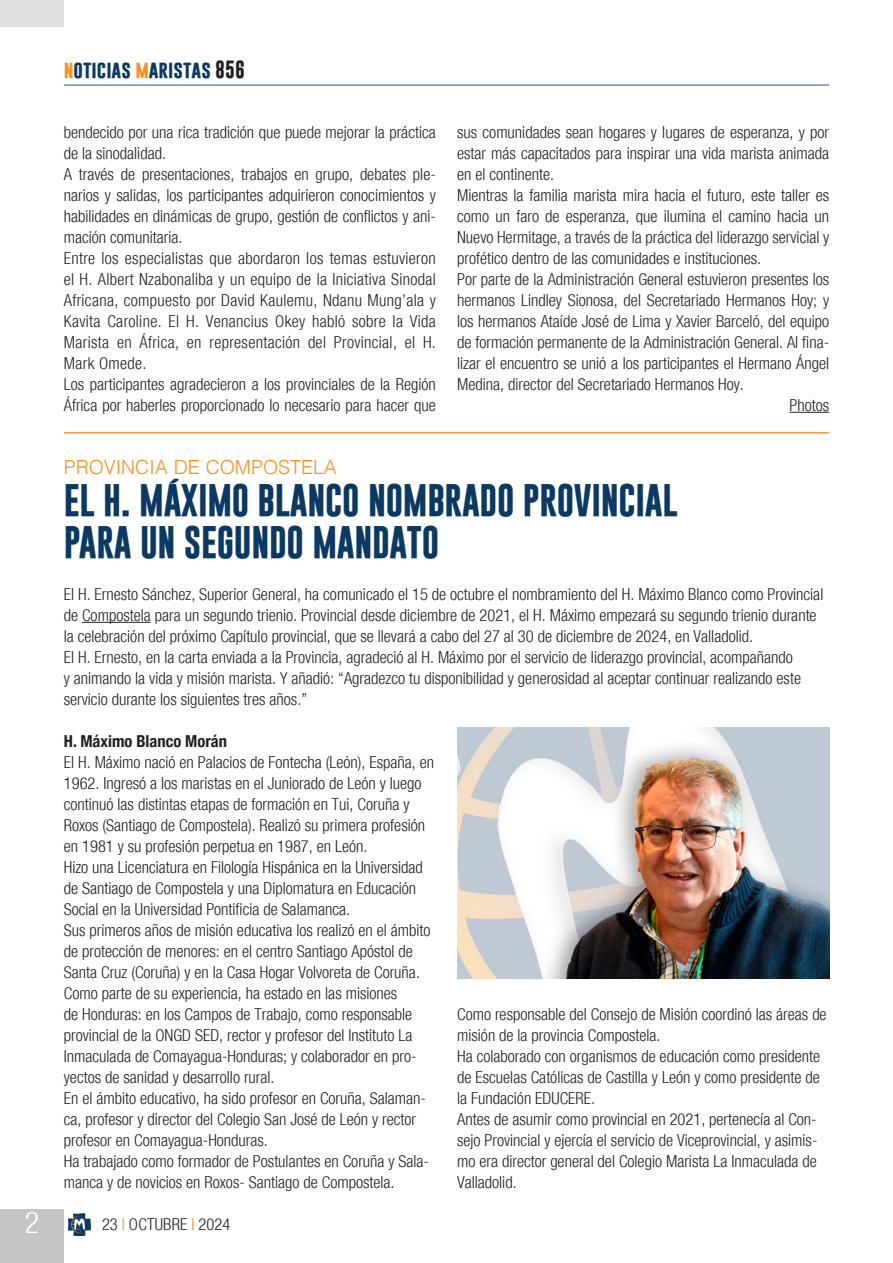
<style>
.page{position:relative;width:893px;height:1263px;background:#fff}
.page>*{position:absolute;margin:0;border:0;box-sizing:border-box;transform-origin:0 0}
.Titolo{font:700 33px "Gobold";letter-spacing:-.01em;color:#0a3963}
.t1{font:300 condensed 30px "Helvetica Neue";color:#fff}
.Titolo-2{font:300 19.5px "Helvetica";color:#f7931d}
.t2{font:700 18px "Gobold";color:#0a3963}
.Testo_normal{font:300 condensed 16.5px/21px "Helvetica Neue";color:#231f20}
.Testo_normal-2{font:700 condensed 16.5px "Helvetica Neue";color:#231f20}
.s1{color:#f7931d}
.s2{color:#231f20}
</style>
<div class="page">
<div style="left:0;top:1209px;width:64px;height:54px;background:#c4c5c4"></div>
<hr style="left:64px;top:85px;width:765px;height:1px;background:#175d9e">
<svg style="left:68px;top:1213px;width:23px;height:23px"></svg>
<div style="left:0;top:0;width:64px;height:27px;background:#dddede"></div>
<hr style="left:789px;top:412px;width:40px;height:1px;background:#231f20">
<img style="left:457px;top:727px;width:372px;height:251px">
<hr style="left:64px;top:432px;width:765px;height:2px;background:#f79641">
<hr style="left:82px;top:622px;width:69px;height:1px;background:#231f20">
<h2 class="t1" style="left:25px;top:1205px;width:16px">2</h2>
<p class="t2" style="left:64px;top:57px;width:183px"><span class="s1">n</span>oticias <span class="s1">m</span>aristas <span class="s2">856</span></p>
<p class="Testo_normal" style="left:64px;top:122px;width:373px">bendecido por una rica tradición que puede mejorar la práctica de la sinodalidad.</p>
<p class="Testo_normal" style="left:64px;top:164px;width:374px;text-align:justify">A través de presentaciones, trabajos en grupo, debates ple&shy;narios y salidas, los participantes adquirieron conocimientos y habilidades en dinámicas de grupo, gestión de conflictos y ani&shy;mación comunitaria.</p>
<p class="Testo_normal" style="left:64px;top:248px;width:374px;text-align:justify">Entre los especialistas que abordaron los temas estuvieron el H. Albert Nzabonaliba y un equipo de la Iniciativa Sinodal Africana, compuesto por David Kaulemu, Ndanu Mung’ala y Kavita Caroline. El H. Venancius Okey habló sobre la Vida Marista en África, en representación del Provincial, el H.<br>Mark Omede.</p>
<p class="Testo_normal" style="left:64px;top:374px;width:374px">Los participantes agradecieron a los provinciales de la Región<br>África por haberles proporcionado lo necesario para hacer que</p>
<p class="Testo_normal" style="left:457px;top:122px;width:374px;text-align:justify">sus comunidades sean hogares y lugares de esperanza, y por estar más capacitados para inspirar una vida marista animada en el continente.</p>
<p class="Testo_normal" style="left:457px;top:185px;width:374px;text-align:justify">Mientras la familia marista mira hacia el futuro, este taller es como un faro de esperanza, que ilumina el camino hacia un Nuevo Hermitage, a través de la práctica del liderazgo servicial y profético dentro de las comunidades e instituciones.</p>
<p class="Testo_normal" style="left:457px;top:269px;width:374px;text-align:justify">Por parte de la Administración General estuvieron presentes los hermanos Lindley Sionosa, del Secretariado Hermanos Hoy; y los hermanos Ataíde José de Lima y Xavier Barceló, del equipo de formación permanente de la Administración General. Al fina&shy;lizar el encuentro se unió a los participantes el Hermano Ángel Medina, director del Secretariado Hermanos Hoy.</p>
<p class="Testo_normal" style="left:789px;top:395px;width:41px">Photos</p>
<p class="Titolo-2" style="left:64px;top:450px;width:275px">PROVINCIA DE COMPOSTELA</p>
<p class="Titolo" style="left:64px;top:479px;width:615px">EL H. MÁXIMO BLANCO NOMBRADO PROVINCIAL</p>
<p class="Titolo" style="left:64px;top:521px;width:377px">PARA UN SEGUNDO MANDATO</p>
<p class="Testo_normal" style="left:64px;top:584px;width:761px">El H. Ernesto Sánchez, Superior General, ha comunicado el 15 de octubre el nombramiento del H. Máximo Blanco como Provincial de Compostela para un segundo trienio. Provincial desde diciembre de 2021, el H. Máximo empezará su segundo trienio durante la celebración del próximo Capítulo provincial, que se llevará a cabo del 27 al 30 de diciembre de 2024, en Valladolid.</p>
<p class="Testo_normal" style="left:64px;top:647px;width:739px">El H. Ernesto, en la carta enviada a la Provincia, agradeció al H. Máximo por el servicio de liderazgo provincial, acompañando y animando la vida y misión marista. Y añadió: “Agradezco tu disponibilidad y generosidad al aceptar continuar realizando este servicio durante los siguientes tres años.”</p>
<p class="Testo_normal-2" style="left:64px;top:727px;width:165px">H. Máximo Blanco Morán</p>
<p class="Testo_normal" style="left:64px;top:752px;width:372px">El H. Máximo nació en Palacios de Fontecha (León), España, en 1962. Ingresó a los maristas en el Juniorado de León y luego continuó las distintas etapas de formación en Tui, Coruña y Roxos (Santiago de Compostela). Realizó su primera profesión en 1981 y su profesión perpetua en 1987, en León.</p>
<p class="Testo_normal" style="left:64px;top:857px;width:360px">Hizo una Licenciatura en Filología Hispánica en la Universidad de Santiago de Compostela y una Diplomatura en Educación<br>Social en la Universidad Pontificia de Salamanca.</p>
<p class="Testo_normal" style="left:64px;top:920px;width:368px">Sus primeros años de misión educativa los realizó en el ámbito de protección de menores: en el centro Santiago Apóstol de<br>Santa Cruz (Coruña) y en la Casa Hogar Volvoreta de Coruña.</p>
<p class="Testo_normal" style="left:64px;top:983px;width:354px">Como parte de su experiencia, ha estado en las misiones<br>de Honduras: en los Campos de Trabajo, como responsable provincial de la ONGD SED, rector y profesor del Instituto La Inmaculada de Comayagua-Honduras; y colaborador en pro&shy;yectos de sanidad y desarrollo rural.</p>
<p class="Testo_normal" style="left:64px;top:1088px;width:364px">En el ámbito educativo, ha sido profesor en Coruña, Salaman&shy;ca, profesor y director del Colegio San José de León y rector profesor en Comayagua-Honduras.</p>
<p class="Testo_normal" style="left:64px;top:1151px;width:367px">Ha trabajado como formador de Postulantes en Coruña y Sala&shy;manca y de novicios en Roxos- Santiago de Compostela.</p>
<p class="Testo_normal" style="left:102px;top:1214px;width:130px">23 <span class="s1">I</span> OCTUBRE <span class="s1">I</span> 2024</p>
<p class="Testo_normal" style="left:457px;top:1004px;width:371px">Como responsable del Consejo de Misión coordinó las áreas de misión de la provincia Compostela.</p>
<p class="Testo_normal" style="left:457px;top:1046px;width:365px;text-align:justify">Ha colaborado con organismos de educación como presidente de Escuelas Católicas de Castilla y León y como presidente de la Fundación EDUCERE.</p>
<p class="Testo_normal" style="left:457px;top:1109px;width:362px;text-align:justify">Antes de asumir como provincial en 2021, pertenecía al Con&shy;sejo Provincial y ejercía el servicio de Viceprovincial, y asimis&shy;mo era director general del Colegio Marista La Inmaculada de Valladolid.</p>
</div>
